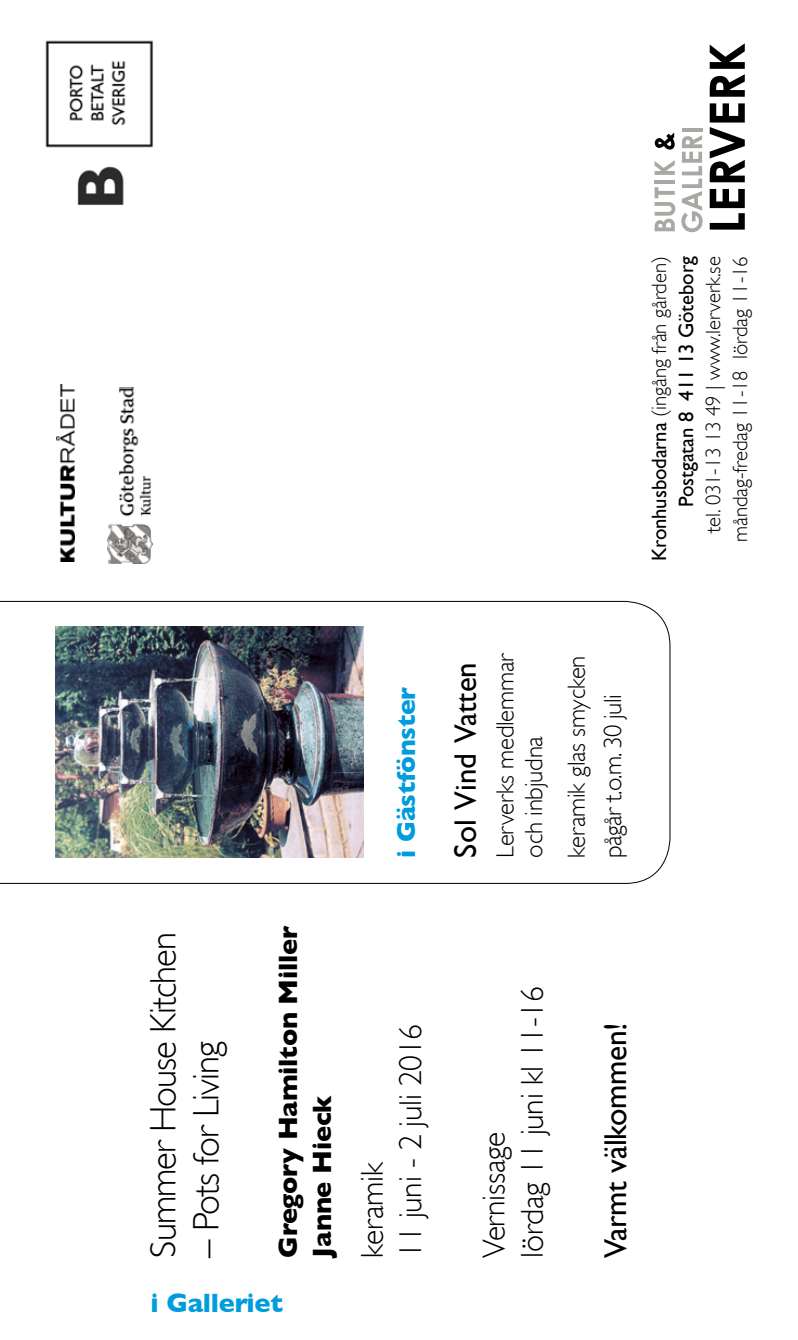
<style>
.page{position:relative;width:798px;height:1340px;background:#fff}
.page>*{position:absolute;margin:0;border:0;box-sizing:border-box;transform-origin:0 0}
.t1{font:300 36.68px "Gill Sans";letter-spacing:-.025em;color:#000}
.t2{font:300 31.5px/38.2px "Gill Sans";letter-spacing:-.01em;color:#000}
.t3{font:31.5px "Gill Sans";letter-spacing:-.01em;color:#000}
.t4{font:30.82px "Gill Sans";color:#000}
.t5{font:700 27px/33.8px "Gill Sans";letter-spacing:-.01em;color:#000}
.t6{font:700 27px "Gill Sans";letter-spacing:-.01em;color:#009cdd}
.t7{font:700 26.32px "Gill Sans";letter-spacing:-.01em;color:#009cdd}
.t8{font:300 24.75px/28.6px "Gill Sans";letter-spacing:-.01em;color:#000}
.t9{font:300 20.7px/27px "Gill Sans";letter-spacing:-.005em;color:#000;text-align:center}
.t10{font:20.7px/27px "Gill Sans";letter-spacing:-.005em;color:#000;text-align:right}
.s1{font-weight:300}
</style>
<div class="page">
<svg style="left:0;top:601px;width:670px;height:282px"></svg>
<img style="left:56px;top:627px;width:308px;height:230px">
<img style="left:107px;top:387px;width:45px;height:176px">
<img style="left:56px;top:384px;width:18px;height:177px">
<img style="left:45px;top:40px;width:109px;height:165px">
<svg style="left:709px;top:189px;width:35px;height:41px"></svg>
<svg style="left:709px;top:103px;width:35px;height:79px"></svg>
<svg style="left:709px;top:44px;width:35px;height:53px"></svg>
<svg style="left:654px;top:187px;width:21px;height:44px"></svg>
<hr style="left:654px;top:180px;width:20px;height:3px;background:#a9a8a5">
<svg style="left:654px;top:161px;width:20px;height:14px"></svg>
<svg style="left:681px;top:135px;width:21px;height:97px"></svg>
<hr style="left:681px;top:128px;width:20px;height:4px;background:#a9a8a5">
<svg style="left:654px;top:132px;width:20px;height:18px"></svg>
<p class="t10" style="left:645px;top:561px;width:306px;rotate:-90deg">Kronhusbodarna <span class="s1">(ingång från gården)<br></span>Postgatan 8 411 13 Göteborg</p>
<p class="t9" style="left:699px;top:542px;width:287px;rotate:-90deg">tel. 031-13 13 49 | www.lerverk.se måndag-fredag 11-18 lördag 11-16</p>
<p class="t7" style="left:390px;top:857px;width:172px;rotate:-90deg">i Gästfönster</p>
<p class="t4" style="left:447px;top:857px;width:197px;rotate:-90deg">Sol Vind Vatten</p>
<p class="t8" style="left:490px;top:857px;width:206px;rotate:-90deg">Lerverks medlemmar och inbjudna</p>
<p class="t8" style="left:558px;top:857px;width:203px;line-height:36px;rotate:-90deg">keramik glas smycken pågår t.o.m. 30 juli</p>
<h1 class="t1" style="left:142px;top:1257px;width:327px;rotate:-90deg">Summer House Kitchen</h1>
<h1 class="t1" style="left:185px;top:1257px;width:217px;rotate:-90deg">– Pots for Living</h1>
<p class="t5" style="left:271px;top:1257px;width:333px;rotate:-90deg">Gregory Hamilton Miller<br>Janne Hieck</p>
<p class="t6" style="left:151px;top:1286px;width:134px">i Galleriet</p>
<p class="t2" style="left:353px;top:1257px;width:235px;rotate:-90deg">keramik<br>11 juni - 2 juli 2016</p>
<p class="t2" style="left:474px;top:1257px;width:272px;rotate:-90deg">Vernissage<br>lördag 11 juni kl 11-16</p>
<p class="t3" style="left:597px;top:1257px;width:237px;rotate:-90deg">Varmt välkommen!</p>
</div>
